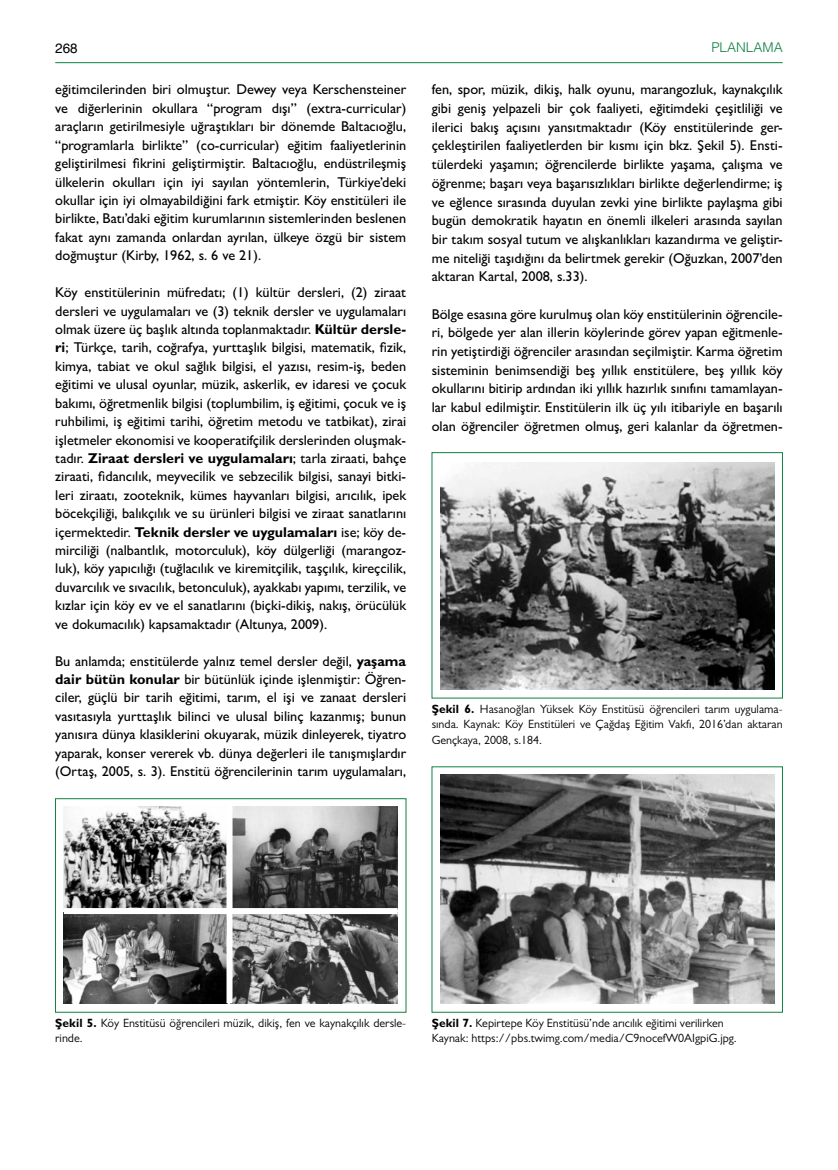
<style>
.page{position:relative;width:838px;height:1170px;background:#fff}
.page>*{position:absolute;margin:0;border:0;box-sizing:border-box;transform-origin:0 0}
.t1{font:500 14.25px/18.5px "Gill Sans MT Pro";color:#000;text-align:justify}
.t2{font:300 13.5px "Helvetica";color:#0f8140}
.t3{font:13.5px "Helvetica";color:#000}
.t4{font:12px/15.3px "Gill Sans MT Pro";color:#000}
.s1{font-weight:700}
</style>
<div class="page">
<hr style="left:55px;top:62px;width:727px;height:1px;background:#0f8140">
<img style="left:64px;top:806px;width:162px;height:102px">
<img style="left:232px;top:806px;width:165px;height:102px">
<img style="left:64px;top:914px;width:162px;height:89px">
<img style="left:232px;top:914px;width:166px;height:89px">
<div style="left:55px;top:798px;width:351px;height:214px;border:1px solid #0f8140"></div>
<img style="left:440px;top:462px;width:334px;height:227px">
<img style="left:440px;top:774px;width:334px;height:229px">
<p class="t3" style="left:55px;top:37px;width:24px">268</p>
<p class="t2" style="left:711px;top:36px;width:73px">PLANLAMA</p>
<p class="t1" style="left:55px;top:80px;width:352px">eğitimcilerinden biri olmuştur. Dewey veya Kerschensteiner ve diğerlerinin okullara “program dışı” (extra-curricular) araçların getirilmesiyle uğraştıkları bir dönemde Baltacıoğlu, “programlarla birlikte” (co-curricular) eğitim faaliyetlerinin geliştirilmesi fikrini geliştirmiştir. Baltacıoğlu, endüstrileşmiş ülkelerin okulları için iyi sayılan yöntemlerin, Türkiye’deki okullar için iyi olmayabildiğini fark etmiştir. Köy enstitüleri ile birlikte, Batı’daki eğitim kurumlarının sistemlerinden beslenen fakat aynı zamanda onlardan ayrılan, ülkeye özgü bir sistem doğmuştur (Kirby, 1962, s. 6 ve 21).</p>
<p class="t1" style="left:55px;top:283px;width:352px">Köy enstitülerinin müfredatı; (1) kültür dersleri, (2) ziraat dersleri ve uygulamaları ve (3) teknik dersler ve uygulamaları olmak üzere üç başlık altında toplanmaktadır. <span class="s1">Kültür dersle&shy;ri</span>; Türkçe, tarih, coğrafya, yurttaşlık bilgisi, matematik, fizik, kimya, tabiat ve okul sağlık bilgisi, el yazısı, resim-iş, beden eğitimi ve ulusal oyunlar, müzik, askerlik, ev idaresi ve çocuk bakımı, öğretmenlik bilgisi (toplumbilim, iş eğitimi, çocuk ve iş ruhbilimi, iş eğitimi tarihi, öğretim metodu ve tatbikat), zirai işletmeler ekonomisi ve kooperatifçilik derslerinden oluşmak&shy;tadır. <span class="s1">Ziraat dersleri ve uygulamaları</span>; tarla ziraati, bahçe ziraati, fidancılık, meyvecilik ve sebzecilik bilgisi, sanayi bitki&shy;leri ziraatı, zooteknik, kümes hayvanları bilgisi, arıcılık, ipek böcekçiliği, balıkçılık ve su ürünleri bilgisi ve ziraat sanatlarını içermektedir. <span class="s1">Teknik dersler ve uygulamaları</span> ise; köy de&shy;mirciliği (nalbantlık, motorculuk), köy dülgerliği (marangoz&shy;luk), köy yapıcılığı (tuğlacılık ve kiremitçilik, taşçılık, kireçcilik, duvarcılık ve sıvacılık, betonculuk), ayakkabı yapımı, terzilik, ve kızlar için köy ev ve el sanatlarını (biçki-dikiş, nakış, örücülük ve dokumacılık) kapsamaktadır (Altunya, 2009).</p>
<p class="t1" style="left:55px;top:651px;width:352px">Bu anlamda; enstitülerde yalnız temel dersler değil, <span class="s1">yaşama dair bütün konular</span> bir bütünlük içinde işlenmiştir: Öğren&shy;ciler, güçlü bir tarih eğitimi, tarım, el işi ve zanaat dersleri vasıtasıyla yurttaşlık bilinci ve ulusal bilinç kazanmış; bunun yanısıra dünya klasiklerini okuyarak, müzik dinleyerek, tiyatro yaparak, konser vererek vb. dünya değerleri ile tanışmışlardır (Ortaş, 2005, s. 3). Enstitü öğrencilerinin tarım uygulamaları,</p>
<p class="t1" style="left:432px;top:80px;width:352px">fen, spor, müzik, dikiş, halk oyunu, marangozluk, kaynakçılık gibi geniş yelpazeli bir çok faaliyeti, eğitimdeki çeşitliliği ve ilerici bakış açısını yansıtmaktadır (Köy enstitülerinde ger&shy;çekleştirilen faaliyetlerden bir kısmı için bkz. Şekil 5). Ensti&shy;tülerdeki yaşamın; öğrencilerde birlikte yaşama, çalışma ve öğrenme; başarı veya başarısızlıkları birlikte değerlendirme; iş ve eğlence sırasında duyulan zevki yine birlikte paylaşma gibi bugün demokratik hayatın en önemli ilkeleri arasında sayılan bir takım sosyal tutum ve alışkanlıkları kazandırma ve geliştir&shy;me niteliği taşıdığını da belirtmek gerekir (Oğuzkan, 2007’den aktaran Kartal, 2008, s.33).</p>
<p class="t1" style="left:432px;top:304px;width:352px">Bölge esasına göre kurulmuş olan köy enstitülerinin öğrencile&shy;ri, bölgede yer alan illerin köylerinde görev yapan eğitmenle&shy;rin yetiştirdiği öğrenciler arasından seçilmiştir. Karma öğretim sisteminin benimsendiği beş yıllık enstitülere, beş yıllık köy okullarını bitirip ardından iki yıllık hazırlık sınıfını tamamlayan&shy;lar kabul edilmiştir. Enstitülerin ilk üç yılı itibariyle en başarılı olan öğrenciler öğretmen olmuş, geri kalanlar da öğretmen-</p>
<p class="t4" style="left:432px;top:701px;width:352px;text-align:justify"><span class="s1">Şekil 6.</span> Hasanoğlan Yüksek Köy Enstitüsü öğrencileri tarım uygulama&shy;sında. Kaynak: Köy Enstitüleri ve Çağdaş Eğitim Vakfı, 2016’dan aktaran Gençkaya, 2008, s.184.</p>
<p class="t4" style="left:55px;top:1015px;width:352px"><span class="s1">Şekil 5.</span> Köy Enstitüsü öğrencileri müzik, dikiş, fen ve kaynakçılık dersle&shy;rinde.</p>
<p class="t4" style="left:432px;top:1015px;width:306px"><span class="s1">Şekil 7.</span> Kepirtepe Köy Enstitüsü’nde arıcılık eğitimi verilirken<br>Kaynak: https://pbs.twimg.com/media/C9nocefW0AIgpiG.jpg.</p>
</div>
